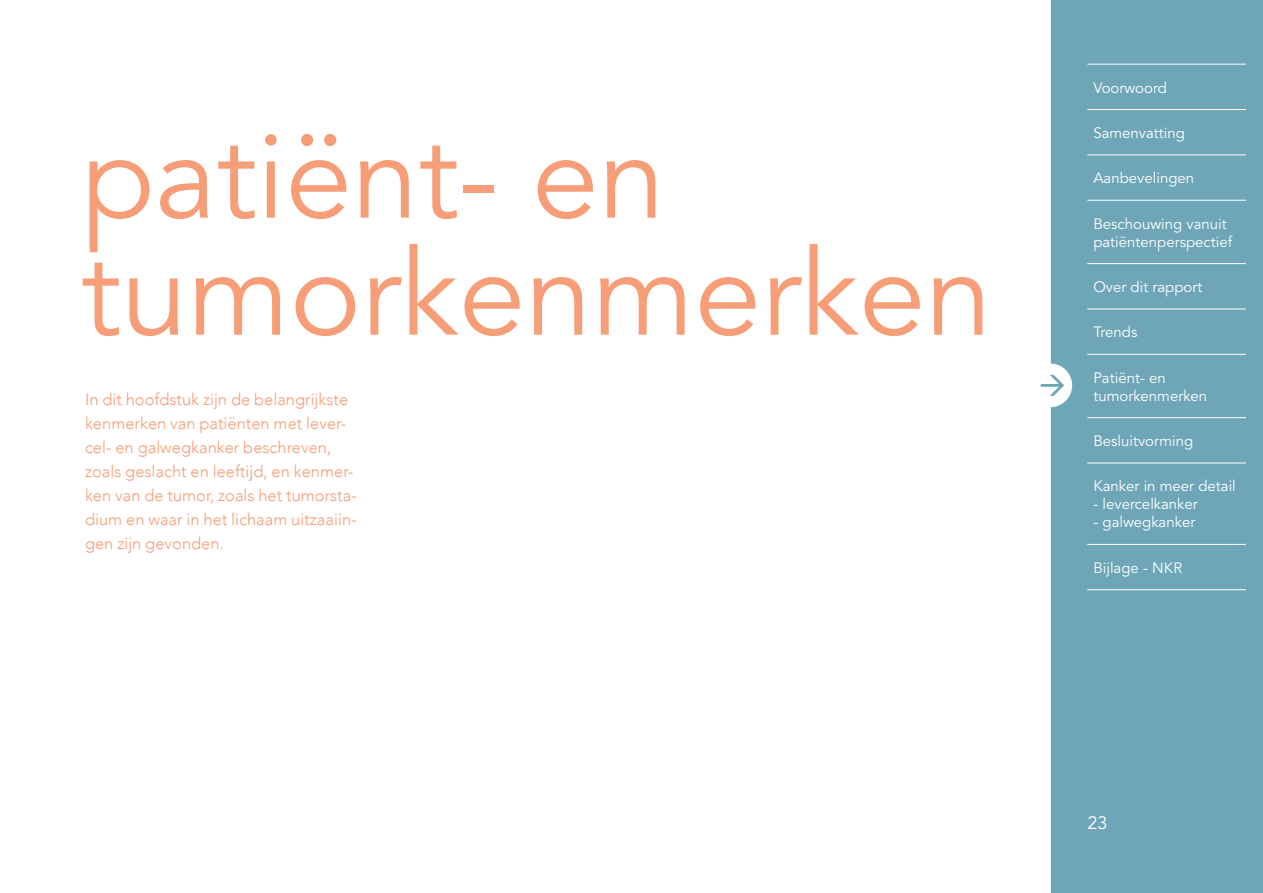
<style>
.page{position:relative;width:1263px;height:893px;background:#fff}
.page>*{position:absolute;margin:0;border:0;box-sizing:border-box;transform-origin:0 0}
.t1{font:120px/117px "Avenir LT Std";color:#f79d77}
.t2{font:18px "Avenir LT Std";color:#fff}
.t3{font:300 16.5px/24px "Avenir";color:#f79d77}
.t4{font:15px/18px "Avenir LT Std";color:#fff}
</style>
<div class="page">
<div style="left:1050px;top:0;width:213px;height:893px;background:#6ea6b8"></div>
<hr style="left:1087px;top:64px;width:159px;height:1px;background:#fff">
<hr style="left:1087px;top:109px;width:159px;height:1px;background:#fff">
<hr style="left:1087px;top:154px;width:159px;height:1px;background:#fff">
<hr style="left:1087px;top:200px;width:159px;height:1px;background:#fff">
<hr style="left:1087px;top:263px;width:159px;height:1px;background:#fff">
<hr style="left:1087px;top:309px;width:159px;height:1px;background:#fff">
<hr style="left:1087px;top:354px;width:159px;height:1px;background:#fff">
<hr style="left:1087px;top:417px;width:159px;height:1px;background:#fff">
<hr style="left:1087px;top:463px;width:159px;height:1px;background:#fff">
<hr style="left:1087px;top:544px;width:159px;height:1px;background:#fff">
<hr style="left:1087px;top:589px;width:159px;height:1px;background:#fff">
<div style="left:1028px;top:364px;width:44px;height:43px;background:#fff;border-radius:50%"></div>
<svg style="left:1041px;top:375px;width:23px;height:21px"></svg>
<h1 class="t1" style="left:81px;top:121px;width:913px">patiënt- en tumorkenmerken</h1>
<p class="t3" style="left:85px;top:388px;width:273px">In dit hoofdstuk zijn de belangrijkste kenmerken van patiënten met lever&shy;cel- en galwegkanker beschreven, zoals geslacht en leeftijd, en kenmer&shy;ken van de tumor, zoals het tumorsta&shy;dium en waar in het lichaam uitzaaiin&shy;gen zijn gevonden.</p>
<p class="t4" style="left:1093px;top:79px;width:75px">Voorwoord</p>
<p class="t4" style="left:1093px;top:124px;width:93px">Samenvatting</p>
<p class="t4" style="left:1093px;top:169px;width:102px">Aanbevelingen</p>
<p class="t4" style="left:1093px;top:215px;width:140px">Beschouwing vanuit patiëntenperspectief</p>
<p class="t4" style="left:1093px;top:278px;width:111px">Over dit rapport</p>
<p class="t4" style="left:1093px;top:324px;width:46px">Trends</p>
<p class="t4" style="left:1093px;top:369px;width:115px">Patiënt- en tumorkenmerken</p>
<p class="t4" style="left:1093px;top:432px;width:101px">Besluitvorming</p>
<p class="t4" style="left:1093px;top:478px;width:144px">Kanker in meer detail</p>
<p class="t4" style="left:1093px;top:496px;width:106px">- levercelkanker</p>
<p class="t4" style="left:1093px;top:514px;width:103px">- galwegkanker</p>
<p class="t4" style="left:1093px;top:559px;width:90px">Bijlage - NKR</p>
<p class="t2" style="left:1087px;top:812px;width:22px">23</p>
</div>
